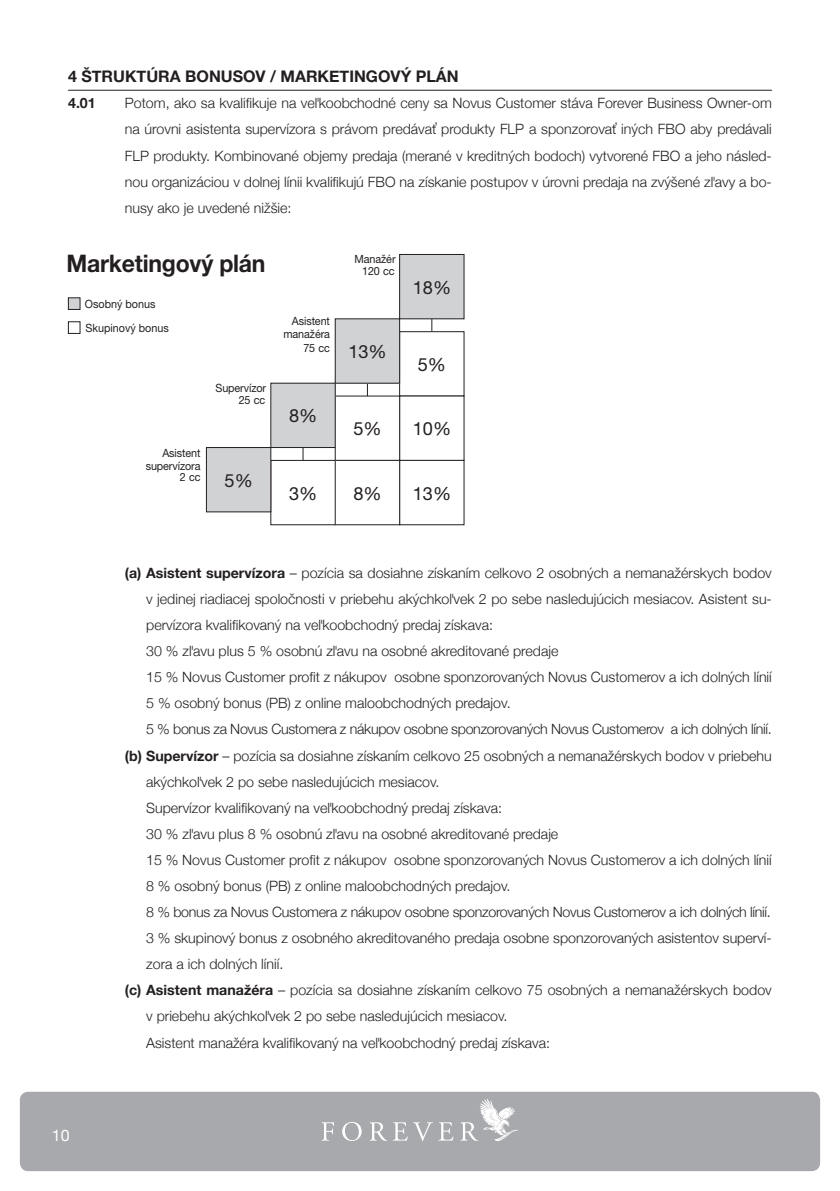
<style>
.page{position:relative;width:840px;height:1191px;background:#fff}
.page>*{position:absolute;margin:0;border:0;box-sizing:border-box;transform-origin:0 0}
.t1{font:700 24.2px "Helvetica Neue";letter-spacing:-.01em;color:#231f20;scale:.95 1}
.t2{font:18.2px "Helvetica Neue";color:#231f20}
.t3{font:700 16px "Helvetica Neue";color:#231f20}
.t4{font:16px "Helvetica Neue";color:#fff}
.t5{font:300 14.2px/26px "Helvetica Neue";color:#231f20}
.t6{font:300 14.2px "Helvetica Neue";letter-spacing:-.02em;color:#231f20}
.t7{font:11.4px/12.2px "Helvetica Neue";letter-spacing:-.01em;color:#231f20;text-align:right;scale:.95 1}
.s1{font-weight:700}
</style>
<div class="page">
<div style="left:20px;top:1091px;width:799px;height:80px;background:#a8a9ad;border-radius:9px"></div>
<svg style="left:321px;top:1122px;width:13px;height:18px"></svg>
<svg style="left:342px;top:1122px;width:19px;height:19px"></svg>
<svg style="left:370px;top:1122px;width:37px;height:18px"></svg>
<svg style="left:413px;top:1122px;width:19px;height:19px"></svg>
<svg style="left:439px;top:1122px;width:14px;height:18px"></svg>
<svg style="left:460px;top:1098px;width:58px;height:43px"></svg>
<svg style="left:431px;top:319px;width:1px;height:12px"></svg>
<svg style="left:367px;top:383px;width:1px;height:13px"></svg>
<svg style="left:302px;top:448px;width:1px;height:12px"></svg>
<div style="left:399px;top:254px;width:65px;height:65px;background:#d1d2d4"></div>
<div style="left:399px;top:254px;width:65px;height:65px;border:1px solid #231f20"></div>
<div style="left:399px;top:331px;width:65px;height:65px;border:1px solid #231f20"></div>
<div style="left:335px;top:319px;width:64px;height:64px;background:#d1d2d4"></div>
<div style="left:271px;top:383px;width:64px;height:64px;background:#d1d2d4"></div>
<div style="left:270px;top:383px;width:65px;height:65px;border:1px solid #231f20"></div>
<div style="left:399px;top:460px;width:65px;height:65px;border:1px solid #231f20"></div>
<div style="left:335px;top:460px;width:64px;height:65px;border:1px solid #231f20"></div>
<div style="left:270px;top:460px;width:65px;height:65px;border:1px solid #231f20"></div>
<div style="left:206px;top:447px;width:65px;height:65px;background:#d1d2d4"></div>
<div style="left:206px;top:447px;width:65px;height:65px;border:1px solid #231f20"></div>
<div style="left:68px;top:298px;width:12px;height:11px;background:#d1d2d4"></div>
<div style="left:68px;top:297px;width:12px;height:13px;border:1px solid #231f20"></div>
<div style="left:68px;top:321px;width:12px;height:13px;border:1px solid #231f20"></div>
<hr style="left:68px;top:90px;width:703px;height:1px;background:#231f20">
<p class="t3" style="left:68px;top:64px;width:46px">4 Štruk</p>
<p class="t3" style="left:136px;top:64px;width:61px">túra bonusov</p>
<p class="t3" style="left:270px;top:64px;width:48px">/ Marke</p>
<p class="t3" style="left:339px;top:64px;width:118px">tin gový plán</p>
<p class="t5" style="left:125px;top:89px;width:648px;text-indent:-57px"><span class="s1">4.01</span> Potom, ako sa kvalifikuje na veľkoobchodné ceny sa Novus Customer stáva Forever Business Owner-om na úrovni asistenta supervízora s právom predávať produkty FLP</p>
<p class="t5" style="left:528px;top:116px;width:244px">a sponzorovať iných FBO aby predávali</p>
<p class="t5" style="left:125px;top:142px;width:648px;text-align:justify;text-indent:29px">produkty. Kombinované objemy predaja (merané v kreditných bodoch) vytvorené FBO a jeho násled&shy;nou organizáciou v dolnej línii kvalifikujú FBO na získanie postupov v úrovni predaja na zvýšené zľavy a bo&shy;nusy ako je uvedené nižšie:</p>
<p class="t5" style="left:125px;top:142px;width:9px">FLP</p>
<h1 class="t1" style="left:66px;top:244px;width:211px">Marketingový plán</h1>
<p class="t7" style="left:85px;top:292px;width:90px;line-height:24px;text-align:left">Osobný bonus<br>Skupinový bonus</p>
<p class="t7" style="left:215px;top:382px;width:55px">Supervízor<br>25 cc</p>
<p class="t7" style="left:146px;top:447px;width:59px;line-height:13px">Asistent supervízora</p>
<p class="t7" style="left:180px;top:471px;width:23px">2 cc</p>
<p class="t2" style="left:224px;top:467px;width:30px">5%</p>
<p class="t7" style="left:283px;top:315px;width:50px;line-height:13px">Asistent manažéra</p>
<p class="t7" style="left:303px;top:342px;width:29px">75 cc</p>
<p class="t2" style="left:289px;top:403px;width:30px">8%</p>
<p class="t7" style="left:354px;top:253px;width:45px;text-align:center">Manažér<br>120 cc</p>
<p class="t2" style="left:412px;top:274px;width:40px">18%</p>
<p class="t2" style="left:348px;top:338px;width:40px">13%</p>
<p class="t2" style="left:417px;top:351px;width:30px">5%</p>
<p class="t2" style="left:353px;top:415px;width:30px">5%</p>
<p class="t2" style="left:412px;top:415px;width:40px">10%</p>
<p class="t2" style="left:289px;top:480px;width:30px">3%</p>
<p class="t2" style="left:353px;top:480px;width:30px">8%</p>
<p class="t2" style="left:412px;top:480px;width:40px">13%</p>
<p class="t4" style="left:52px;top:1123px;width:19px">10</p>
<p class="t5" style="left:125px;top:559px;width:648px"><span class="s1">(a) Asistent supervízora</span> – pozícia sa dosiahne získaním celkovo 2 osobných a nemanažérskych bodov</p>
<p class="t5" style="left:146px;top:585px;width:626px">v jedinej riadiacej spoločnosti v priebehu akýchkoľvek 2 po sebe nasledujúcich mesiacov. Asistent su-</p>
<p class="t5" style="left:146px;top:611px;width:348px">pervízora kvalifikovaný na veľkoobchodný predaj získava:</p>
<p class="t5" style="left:146px;top:637px;width:413px">30 % zľavu plus 5 % osobnú zľavu na osobné akreditované predaje</p>
<p class="t5" style="left:146px;top:663px;width:626px">15 % Novus Customer profit z nákupov osobne sponzorovaných Novus Customerov a ich dolných línií</p>
<p class="t5" style="left:146px;top:689px;width:366px">5 % osobný bonus (PB) z online maloobchodných predajov.</p>
<p class="t6" style="left:146px;top:718px;width:626px">5 % bonus za Novus Customera z nákupov osobne sponzorovaných Novus Customerov a ich dolných línií.</p>
<p class="t5" style="left:125px;top:741px;width:648px"><span class="s1">(b) Supervízor</span> – pozícia sa dosiahne získaním celkovo 25 osobných a nemanažérskych bodov v priebehu</p>
<p class="t5" style="left:146px;top:768px;width:295px">akýchkoľvek 2 po sebe nasledujúcich mesiacov.</p>
<p class="t5" style="left:68px;top:794px;width:30px">S</p>
<p class="t5" style="left:155px;top:794px;width:348px">upervízor kvalifikovaný na veľkoobchodný predaj získava:</p>
<p class="t5" style="left:146px;top:820px;width:413px">30 % zľavu plus 8 % osobnú zľavu na osobné akreditované predaje</p>
<p class="t5" style="left:146px;top:846px;width:626px">15 % Novus Customer profit z nákupov osobne sponzorovaných Novus Customerov a ich dolných línií</p>
<p class="t5" style="left:146px;top:872px;width:366px">8 % osobný bonus (PB) z online maloobchodných predajov.</p>
<p class="t6" style="left:146px;top:900px;width:625px">8 % bonus za Novus Customera z nákupov osobne sponzorovaných Novus Customerov a ich dolných línií.</p>
<p class="t5" style="left:146px;top:924px;width:627px">3 % skupinový bonus z osobného akreditovaného predaja osobne sponzorovaných asistentov superví-</p>
<p class="t5" style="left:146px;top:950px;width:139px">zora a ich dolných línií.</p>
<p class="t5" style="left:125px;top:976px;width:648px"><span class="s1">(c) Asistent manažéra</span> – pozícia sa dosiahne získaním celkovo 75 osobných a nemanažérskych bodov</p>
<p class="t5" style="left:146px;top:1002px;width:362px">v priebehu akýchkoľvek 2 po sebe nasledujúcich mesiacov.</p>
<p class="t5" style="left:68px;top:1028px;width:31px">A</p>
<p class="t5" style="left:155px;top:1028px;width:396px">sistent manažéra kvalifikovaný na veľkoobchodný predaj získava:</p>
</div>
